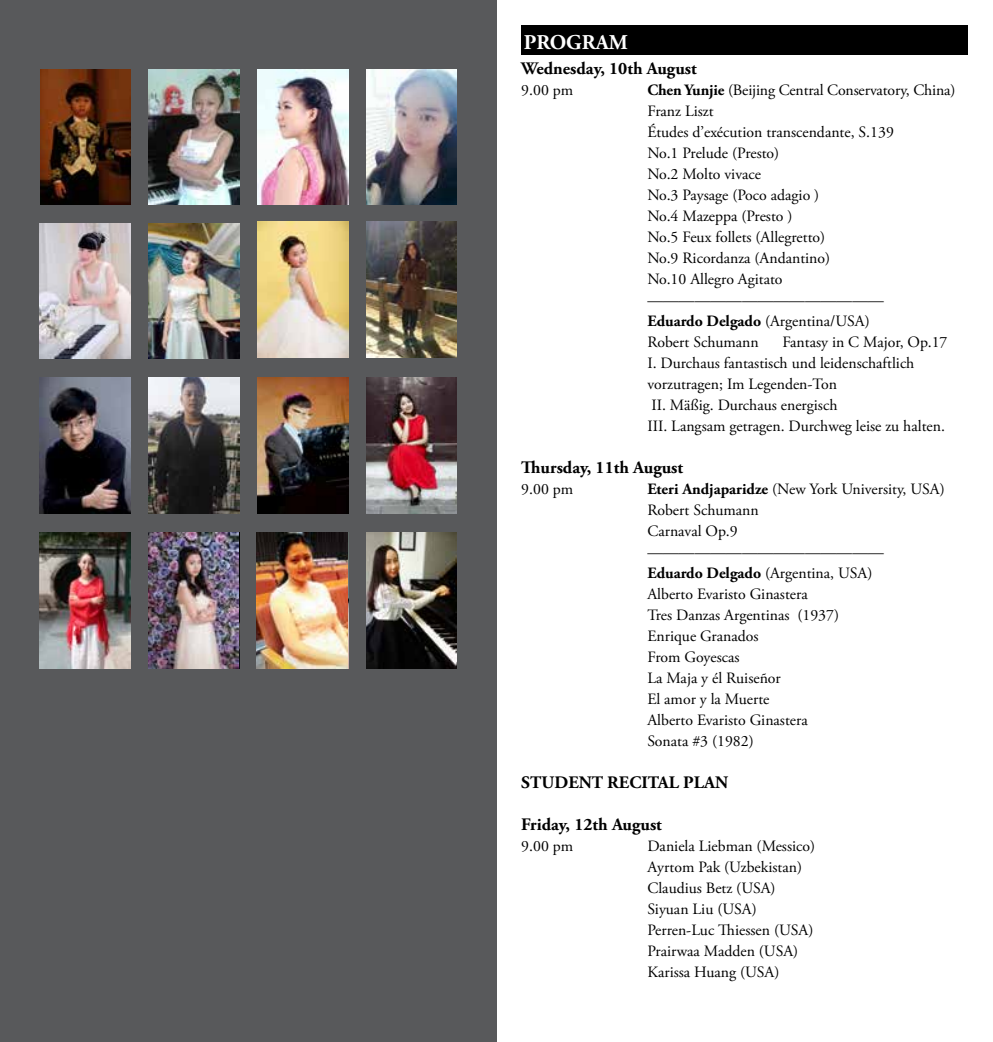
<style>
.page{position:relative;width:993px;height:1042px;background:#fff}
.page>*{position:absolute;margin:0;border:0;box-sizing:border-box;transform-origin:0 0}
.t1{font:700 21px "Adobe Garamond Pro";color:#fff}
.t2{font:700 17.5px "Adobe Garamond Pro";color:#000}
.t3{font:15.75px/21px "Adobe Garamond Pro";color:#000}
.s1{font-weight:700}
</style>
<div class="page">
<div style="left:521px;top:25px;width:446px;height:30px;background:#000"></div>
<div style="left:0;top:0;width:496px;height:1042px;background:#58595b"></div>
<img style="left:40px;top:69px;width:90px;height:136px">
<img style="left:149px;top:69px;width:90px;height:136px">
<img style="left:257px;top:69px;width:91px;height:136px">
<img style="left:366px;top:69px;width:90px;height:136px">
<img style="left:40px;top:223px;width:90px;height:136px">
<img style="left:148px;top:223px;width:91px;height:136px">
<img style="left:257px;top:222px;width:91px;height:136px">
<img style="left:366px;top:222px;width:90px;height:136px">
<img style="left:40px;top:377px;width:90px;height:136px">
<img style="left:148px;top:377px;width:91px;height:136px">
<img style="left:257px;top:377px;width:91px;height:136px">
<img style="left:366px;top:377px;width:90px;height:136px">
<img style="left:40px;top:532px;width:90px;height:136px">
<img style="left:148px;top:532px;width:90px;height:136px">
<img style="left:257px;top:532px;width:90px;height:136px">
<img style="left:366px;top:533px;width:90px;height:135px">
<h1 class="t1" style="left:523px;top:30px;width:106px">PROGRAM</h1>
<p class="t2" style="left:521px;top:58px;width:177px">Wednesday, 10th August</p>
<p class="t3" style="left:521px;top:80px;width:53px">9.00 pm</p>
<p class="t3" style="left:647px;top:80px;width:309px"><span class="s1">Chen Yunjie</span> (Beijing Central Conservatory, China)<br>Franz Liszt<br>Études d’exécution transcendante, S.139<br>No.1 Prelude (Presto)<br>No.2 Molto vivace<br>No.3 Paysage (Poco adagio )<br>No.4 Mazeppa (Presto )<br>No.5 Feux follets (Allegretto)<br>No.9 Ricordanza (Andantino)<br>No.10 Allegro Agitato ———————————————<br><span class="s1">Eduardo Delgado</span> (Argentina/USA)<br>Robert Schumann</p>
<p class="t3" style="left:647px;top:332px;width:301px;text-indent:135px">Fantasy in C Major, Op.17<br>I. Durchaus fantastisch und leidenschaftlich vorzutragen; Im Legenden-Ton<br>II. Mäßig. Durchaus energisch<br>III. Langsam getragen. Durchweg leise zu halten.</p>
<p class="t2" style="left:521px;top:457px;width:163px">Thursday, 11th August</p>
<p class="t3" style="left:521px;top:479px;width:53px">9.00 pm</p>
<p class="t3" style="left:647px;top:479px;width:299px"><span class="s1">Eteri Andjaparidze</span> (New York University, USA)<br>Robert Schumann<br>Carnaval Op.9 ———————————————<br><span class="s1">Eduardo Delgado</span> (Argentina, USA)<br>Alberto Evaristo Ginastera<br>Tres Danzas Argentinas (1937)<br>Enrique Granados<br>From Goyescas<br>La Maja y él Ruiseñor<br>El amor y la Muerte<br>Alberto Evaristo Ginastera<br>Sonata #3 (1982)</p>
<p class="t2" style="left:521px;top:772px;width:208px">STUDENT RECITAL PLAN</p>
<p class="t2" style="left:521px;top:814px;width:142px">Friday, 12th August</p>
<p class="t3" style="left:521px;top:836px;width:53px">9.00 pm</p>
<p class="t3" style="left:647px;top:836px;width:169px">Daniela Liebman (Messico)<br>Ayrtom Pak (Uzbekistan)<br>Claudius Betz (USA)<br>Siyuan Liu (USA)<br>Perren-Luc Thiessen (USA)<br>Prairwaa Madden (USA)<br>Karissa Huang (USA)</p>
</div>
